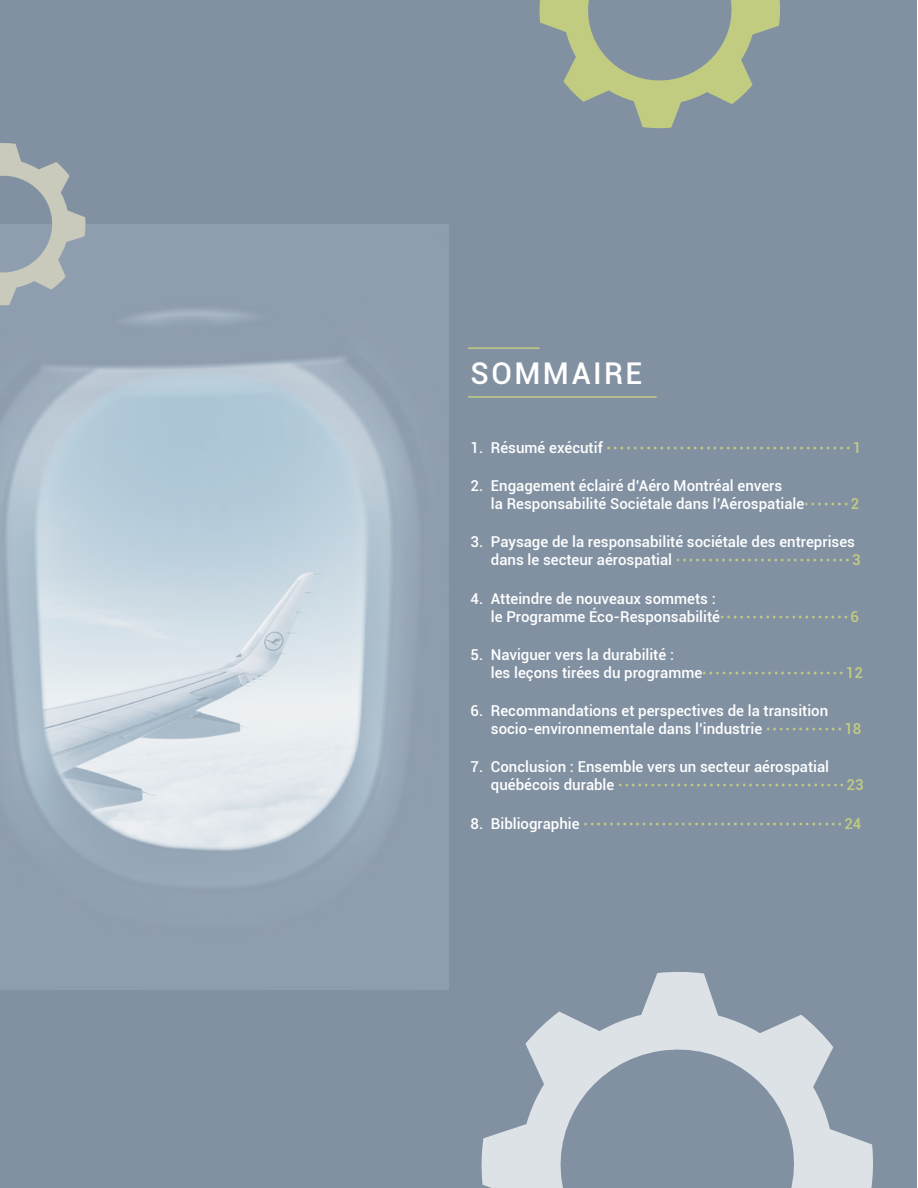
<style>
.page{position:relative;width:918px;height:1188px;background:#fff}
.page>*{position:absolute;margin:0;border:0;box-sizing:border-box;transform-origin:0 0}
.t1{font:500 30px "Roboto";letter-spacing:.08em;color:#fff}
.t2{font:500 15px/18px "Roboto";color:#fff}
.t3{font:300 13.5px "Roboto";color:#c2cc81}
.s1{font-weight:500;font-size:15px;color:#fff}
.s2{font-weight:500;font-size:15px}
.s3{font-weight:300;font-size:13.5px;color:#c2cc81}
.s4{color:#c2cc81}
</style>
<div class="page">
<div style="left:1px;top:1px;width:916px;height:1187px;background:#8191a2"></div>
<img style="left:0;top:224px;width:448px;height:765px">
<hr style="left:468px;top:396px;width:189px;height:2px;background:#c2cc81">
<hr style="left:468px;top:347px;width:72px;height:2px;background:#c2cc81">
<svg style="left:481px;top:972px;width:392px;height:216px"></svg>
<svg style="left:539px;top:0;width:241px;height:129px"></svg>
<svg style="left:0;top:143px;width:86px;height:163px"></svg>
<h1 class="t1" style="left:471px;top:352px;width:173px">SOMMAIRE</h1>
<p class="t3" style="left:471px;top:439px;width:392px"><span class="s1">1. Résumé exécutif</span> •••••••••••••••••••••••••••••••••••••<span class="s2">1</span></p>
<p class="t2" style="left:491px;top:476px;width:370px;text-indent:-20px">2. Engagement éclairé d’Aéro Montréal envers<br>la Responsabilité Sociétale dans l’Aérospatiale<span class="s3">• • • • • • •</span> <span class="s4">2</span></p>
<p class="t2" style="left:471px;top:532px;width:386px">3. Paysage de la responsabilité sociétale des entreprises</p>
<p class="t3" style="left:491px;top:551px;width:371px"><span class="s1">dans le secteur aérospatial</span> •••••••••••••••••••••••••••<span class="s2">3</span></p>
<p class="t2" style="left:491px;top:589px;width:370px;text-indent:-20px">4. Atteindre de nouveaux sommets :<br>le Programme Éco-Responsabilité<span class="s3">• • • • • • • • • • • • • • • • • • • •</span> <span class="s4">6</span></p>
<p class="t2" style="left:491px;top:645px;width:374px;text-indent:-20px">5. Naviguer vers la durabilité :<br>les leçons tirées du programme<span class="s3">• • • • • • • • • • • • • • • • • • • • • •</span> <span class="s4">12</span></p>
<p class="t2" style="left:491px;top:701px;width:372px;text-indent:-20px">6. Recommandations et perspectives de la transition socio-environnementale dans l’industrie <span class="s3">• • • • • • • • • • • •</span> <span class="s4">18</span></p>
<p class="t2" style="left:471px;top:757px;width:360px">7. Conclusion : Ensemble vers un secteur aérospatial</p>
<p class="t3" style="left:491px;top:776px;width:374px"><span class="s1">québécois durable</span> •••••••••••••••••••••••••••••••••••<span class="s2">23</span></p>
<p class="t3" style="left:471px;top:814px;width:392px"><span class="s1">8. Bibliographie</span> ••••••••••••••••••••••••••••••••••••••••<span class="s2">24</span></p>
</div>
